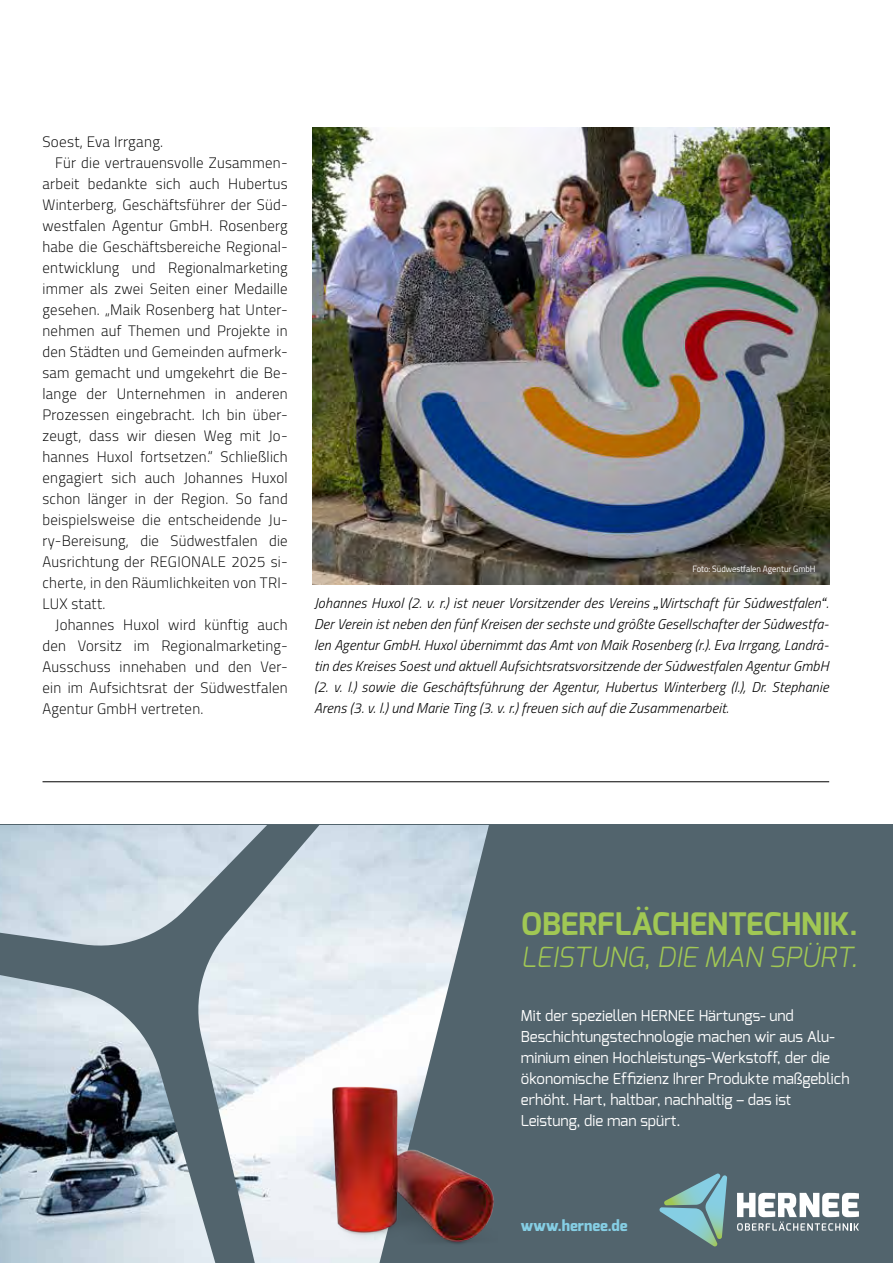
<style>
.page{position:relative;width:893px;height:1263px;background:#fff}
.page>*{position:absolute;margin:0;border:0;box-sizing:border-box;transform-origin:0 0}
.t1{font:700 31.05px "Exo";color:#a1c854}
.t2{font:italic 300 27.75px "Exo";color:#a1c854}
.t3{font:300 15px "Cairo";letter-spacing:.02em;color:#000}
.t4{font:15px/21px "Exo";color:#fff}
.t5{font:800 15px "Exo";color:#85cee4}
.t6{font:italic 300 14.25px/21px "Cairo";letter-spacing:.01em;color:#000;text-align:justify}
.t7{font:9px "Cairo";color:#fff;scale:.94 1}
.s1{font-family:"Arial";font-weight:400}
</style>
<div class="page">
<img style="left:313px;top:128px;width:516px;height:456px">
<div style="left:0;top:825px;width:893px;height:438px;background:#52646d"></div>
<img style="left:0;top:975px;width:193px;height:288px">
<img style="left:193px;top:825px;width:296px;height:438px">
<img style="left:0;top:825px;width:267px;height:125px">
<svg style="left:659px;top:1173px;width:68px;height:74px"></svg>
<svg style="left:737px;top:1193px;width:122px;height:38px"></svg>
<img style="left:323px;top:1057px;width:171px;height:206px">
<hr style="left:43px;top:781px;width:786px;height:1px;background:#000">
<p class="t3" style="left:43px;top:130px;width:122px">Soest, Eva Irrgang.</p>
<p class="t3" style="left:55px;top:151px;width:234px">Für die vertrauensvolle Zusammen-</p>
<p class="t3" style="left:43px;top:172px;width:247px">arbeit bedankte sich auch Hubertus</p>
<p class="t3" style="left:43px;top:193px;width:247px">Winterberg, Geschäftsführer der Süd-</p>
<p class="t3" style="left:43px;top:214px;width:247px">westfalen Agentur GmbH. Rosenberg</p>
<p class="t3" style="left:43px;top:235px;width:247px">habe die Geschäftsbereiche Regional-</p>
<p class="t3" style="left:43px;top:256px;width:247px">entwicklung und Regionalmarketing</p>
<p class="t3" style="left:43px;top:277px;width:247px">immer als zwei Seiten einer Medaille</p>
<p class="t3" style="left:43px;top:298px;width:247px">gesehen. „Maik Rosenberg hat Unter-</p>
<p class="t3" style="left:43px;top:319px;width:247px">nehmen auf Themen und Projekte in</p>
<p class="t3" style="left:43px;top:340px;width:247px">den Städten und Gemeinden aufmerk-</p>
<p class="t3" style="left:43px;top:361px;width:247px">sam gemacht und umgekehrt die Be-</p>
<p class="t3" style="left:43px;top:382px;width:247px">lange der Unternehmen in anderen</p>
<p class="t3" style="left:43px;top:403px;width:247px">Prozessen eingebracht. Ich bin über-</p>
<p class="t3" style="left:43px;top:424px;width:247px">zeugt, dass wir diesen Weg mit Jo-</p>
<p class="t3" style="left:43px;top:445px;width:247px">hannes Huxol fortsetzen.“ Schließlich</p>
<p class="t3" style="left:43px;top:466px;width:247px">engagiert sich auch Johannes Huxol</p>
<p class="t3" style="left:43px;top:487px;width:247px">schon länger in der Region. So fand</p>
<p class="t3" style="left:43px;top:508px;width:247px">beispielsweise die entscheidende Ju-</p>
<p class="t3" style="left:43px;top:529px;width:247px">ry-Bereisung, die Südwestfalen die</p>
<p class="t3" style="left:43px;top:550px;width:247px">Ausrichtung der REGIONALE 2025 si-</p>
<p class="t3" style="left:43px;top:571px;width:247px">cherte, in den Räumlichkeiten von TRI-</p>
<p class="t3" style="left:43px;top:592px;width:64px">LUX statt.</p>
<p class="t3" style="left:55px;top:613px;width:234px">Johannes Huxol wird künftig auch</p>
<p class="t3" style="left:43px;top:634px;width:247px">den Vorsitz im Regionalmarketing-</p>
<p class="t3" style="left:43px;top:655px;width:247px">Ausschuss innehaben und den Ver-</p>
<p class="t3" style="left:43px;top:676px;width:247px">ein im Aufsichtsrat der Südwestfalen</p>
<p class="t3" style="left:43px;top:697px;width:162px">Agentur GmbH vertreten.</p>
<p class="t7" style="left:692px;top:561px;width:133px">Foto: Südwestfalen Agentur GmbH</p>
<p class="t6" style="left:314px;top:592px;width:516px">Johannes Huxol (2. v. r.) ist neuer Vorsitzender des Vereins <span class="s1">„</span>Wirtschaft für Südwestfalen<span class="s1">“</span>.<br>Der Verein ist neben den fünf Kreisen der sechste und größte Gesellschafter der Südwestfa&shy;len Agentur GmbH. Huxol übernimmt das Amt von Maik Rosenberg (r.). Eva Irrgang, Landrä&shy;tin des Kreises Soest und aktuell Aufsichtsratsvorsitzende der Südwestfalen Agentur GmbH (2. v. l.) sowie die Geschäftsführung der Agentur, Hubertus Winterberg (l.), Dr. Stephanie Arens (3. v. l.) und Marie Ting (3. v. r.) freuen sich auf die Zusammenarbeit.</p>
<h1 class="t1" style="left:521px;top:904px;width:338px">OBERFLÄCHENTECHNIK.</h1>
<h2 class="t2" style="left:521px;top:939px;width:338px">LEISTUNG, DIE MAN SPÜRT.</h2>
<p class="t4" style="left:521px;top:1005px;width:330px">Mit der speziellen HERNEE Härtungs- und Beschichtungstechnologie machen wir aus Alu&shy;minium einen Hochleistungs-Werkstoff, der die ökonomische Effizienz Ihrer Produkte maßgeblich erhöht. Hart, haltbar, nachhaltig – das ist Leistung, die man spürt.</p>
<p class="t5" style="left:521px;top:1216px;width:108px">www.hernee.de</p>
</div>
